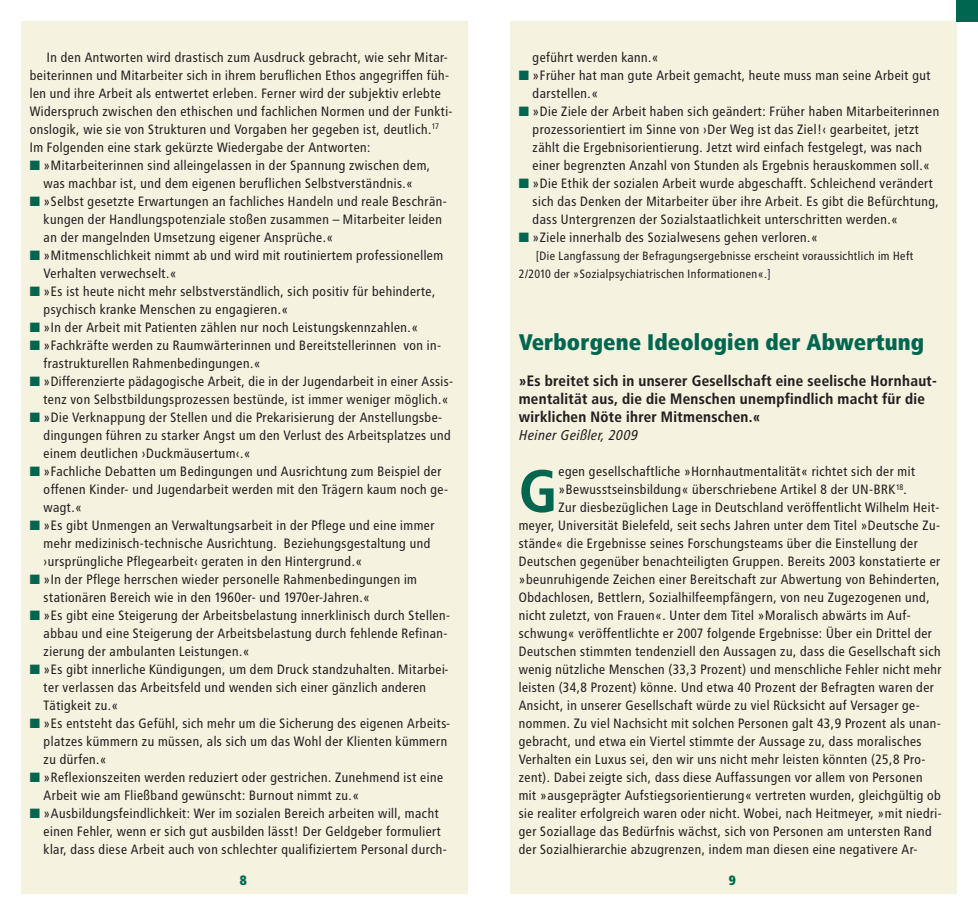
<style>
.page{position:relative;width:978px;height:915px;background:#fff}
.page>*{position:absolute;margin:0;border:0;box-sizing:border-box;transform-origin:0 0}
.t1{font:700 59.7px "Transit";color:#00664f}
.t2{font:900 22.5px "Transit";color:#00664f}
.t3{font:700 15px/18px "Transit";color:#231f20}
.t4{font:italic 14.25px "Transit";color:#231f20}
.t5{font:13.5px/18px "Transit";color:#231f20}
.t6{font:900 13.5px "Transit";color:#00664f}
.t7{font:12px/18px "Transit";color:#231f20}
.s1{color:#00664f}
</style>
<div class="page">
<div style="left:21px;top:21px;width:447px;height:872px;background:#f5f2e0"></div>
<div style="left:510px;top:21px;width:447px;height:872px;background:#f5f2e0"></div>
<div style="left:957px;top:0;width:21px;height:21px;background:#00664f"></div>
<p class="t5" style="left:533px;top:49px;width:128px">geführt werden kann.«</p>
<p class="t5" style="left:533px;top:67px;width:400px;text-indent:-14px"><span class="s1">■</span> »Früher hat man gute Arbeit gemacht, heute muss man seine Arbeit gut darstellen.«</p>
<p class="t5" style="left:519px;top:103px;width:422px;text-align:center"><span class="s1">■</span> »Die Ziele der Arbeit haben sich geändert: Früher haben Mitarbeiterinnen prozessorientiert im Sinne von ›Der Weg ist das Ziel!‹ gearbeitet, jetzt<br>zählt die Ergebnisorientierung. Jetzt wird einfach festgelegt, was nach<br>einer begrenzten Anzahl von Stunden als Ergebnis herauskommen soll.«</p>
<p class="t5" style="left:533px;top:175px;width:408px;text-indent:-14px"><span class="s1">■</span> »Die Ethik der sozialen Arbeit wurde abgeschafft. Schleichend verändert sich das Denken der Mitarbeiter über ihre Arbeit. Es gibt die Befürchtung, dass Untergrenzen der Sozialstaatlichkeit unterschritten werden.«</p>
<p class="t5" style="left:519px;top:229px;width:301px"><span class="s1">■</span> »Ziele innerhalb des Sozialwesens gehen verloren.«</p>
<p class="t7" style="left:519px;top:247px;width:397px;text-indent:17px">[Die Langfassung der Befragungsergebnisse erscheint voraussichtlich im Heft<br>2/2010 der »Sozialpsychiatrischen Informationen«.]</p>
<p class="t5" style="left:30px;top:49px;width:425px;text-indent:17px">In den Antworten wird drastisch zum Ausdruck gebracht, wie sehr Mitar&shy;beiterinnen und Mitarbeiter sich in ihrem beruflichen Ethos angegriffen füh&shy;len und ihre Arbeit als entwertet erleben. Ferner wird der subjektiv erlebte Widerspruch zwischen den ethischen und fachlichen Normen und der Funkti&shy;onslogik, wie sie von Strukturen und Vorgaben her gegeben ist, deutlich.<sup>17<br></sup>Im Folgenden eine stark gekürzte Wiedergabe der Antworten:</p>
<p class="t5" style="left:30px;top:157px;width:402px;text-align:center"><span class="s1">■</span> »Mitarbeiterinnen sind alleingelassen in der Spannung zwischen dem, was machbar ist, und dem eigenen beruflichen Selbstverständnis.«</p>
<p class="t5" style="left:44px;top:193px;width:405px;text-indent:-14px"><span class="s1">■</span> »Selbst gesetzte Erwartungen an fachliches Handeln und reale Beschrän&shy;kungen der Handlungspotenziale stoßen zusammen – Mitarbeiter leiden an der mangelnden Umsetzung eigener Ansprüche.«</p>
<p class="t5" style="left:44px;top:247px;width:402px;text-indent:-14px"><span class="s1">■</span> »Mitmenschlichkeit nimmt ab und wird mit routiniertem professionellem<br>Verhalten verwechselt.«</p>
<p class="t5" style="left:44px;top:283px;width:394px;text-indent:-14px"><span class="s1">■</span> »Es ist heute nicht mehr selbstverständlich, sich positiv für behinderte, psychisch kranke Menschen zu engagieren.«</p>
<p class="t5" style="left:30px;top:319px;width:390px"><span class="s1">■</span> »In der Arbeit mit Patienten zählen nur noch Leistungskennzahlen.«</p>
<p class="t5" style="left:44px;top:337px;width:400px;text-indent:-14px"><span class="s1">■</span> »Fachkräfte werden zu Raumwärterinnen und Bereitstellerinnen von in&shy;frastrukturellen Rahmenbedingungen.«</p>
<p class="t5" style="left:43px;top:373px;width:412px;text-indent:-14px"><span class="s1">■</span> »Differenzierte pädagogische Arbeit, die in der Jugendarbeit in einer Assis&shy;tenz von Selbstbildungsprozessen bestünde, ist immer weniger möglich.«</p>
<p class="t5" style="left:44px;top:409px;width:409px;text-indent:-14px"><span class="s1">■</span> »Die Verknappung der Stellen und die Prekarisierung der Anstellungsbe&shy;dingungen führen zu starker Angst um den Verlust des Arbeitsplatzes und einem deutlichen ›Duckmäusertum‹.«</p>
<p class="t5" style="left:44px;top:463px;width:406px;text-indent:-14px"><span class="s1">■</span> »Fachliche Debatten um Bedingungen und Ausrichtung zum Beispiel der offenen Kinder- und Jugendarbeit werden mit den Trägern kaum noch ge&shy;wagt.«</p>
<p class="t5" style="left:44px;top:517px;width:393px;text-indent:-14px"><span class="s1">■</span> »Es gibt Unmengen an Verwaltungsarbeit in der Pflege und eine immer mehr medizinisch-technische Ausrichtung. Beziehungsgestaltung und ›ursprüngliche Pflegearbeit‹ geraten in den Hintergrund.«</p>
<p class="t5" style="left:44px;top:571px;width:375px;text-indent:-14px"><span class="s1">■</span> »In der Pflege herrschen wieder personelle Rahmenbedingungen im stationären Bereich wie in den 1960er- und 1970er-Jahren.«</p>
<p class="t5" style="left:44px;top:607px;width:409px;text-indent:-14px"><span class="s1">■</span> »Es gibt eine Steigerung der Arbeitsbelastung innerklinisch durch Stellen&shy;abbau und eine Steigerung der Arbeitsbelastung durch fehlende Refinan&shy;zierung der ambulanten Leistungen.«</p>
<p class="t5" style="left:44px;top:661px;width:407px;text-indent:-14px"><span class="s1">■</span> »Es gibt innerliche Kündigungen, um dem Druck standzuhalten. Mitarbei&shy;ter verlassen das Arbeitsfeld und wenden sich einer gänzlich anderen<br>Tätigkeit zu.«</p>
<p class="t5" style="left:44px;top:715px;width:409px;text-indent:-14px"><span class="s1">■</span> »Es entsteht das Gefühl, sich mehr um die Sicherung des eigenen Arbeits&shy;platzes kümmern zu müssen, als sich um das Wohl der Klienten kümmern zu dürfen.«</p>
<p class="t5" style="left:44px;top:769px;width:401px;text-indent:-14px"><span class="s1">■</span> »Reflexionszeiten werden reduziert oder gestrichen. Zunehmend ist eine<br>Arbeit wie am Fließband gewünscht: Burnout nimmt zu.«</p>
<p class="t5" style="left:44px;top:805px;width:405px;text-indent:-14px"><span class="s1">■</span> »Ausbildungsfeindlichkeit: Wer im sozialen Bereich arbeiten will, macht einen Fehler, wenn er sich gut ausbilden lässt! Der Geldgeber formuliert klar, dass diese Arbeit auch von schlechter qualifiziertem Personal durch-</p>
<p class="t6" style="left:240px;top:874px;width:9px">8</p>
<p class="t6" style="left:729px;top:874px;width:9px">9</p>
<h2 class="t2" style="left:519px;top:333px;width:407px">Verborgene Ideologien der Abwertung</h2>
<p class="t3" style="left:519px;top:373px;width:420px">»Es breitet sich in unserer Gesellschaft eine seelische Hornhaut&shy;mentalität aus, die die Menschen unempfindlich macht für die wirklichen Nöte ihrer Mitmenschen.«</p>
<p class="t4" style="left:519px;top:429px;width:121px">Heiner Geißler, 2009</p>
<h1 class="t1" style="left:519px;top:467px;width:41px">G</h1>
<p class="t5" style="left:558px;top:463px;width:359px">egen gesellschaftliche »Hornhautmentalität« richtet sich der mit</p>
<p class="t5" style="left:558px;top:481px;width:350px">»Bewusstseinsbildung« überschriebene Artikel 8 der UN-BRK<sup>18</sup>.</p>
<p class="t5" style="left:558px;top:499px;width:383px">Zur diesbezüglichen Lage in Deutschland veröffentlicht Wilhelm Heit-</p>
<p class="t5" style="left:519px;top:517px;width:423px">meyer, Universität Bielefeld, seit sechs Jahren unter dem Titel »Deutsche Zu-</p>
<p class="t5" style="left:519px;top:535px;width:401px">stände« die Ergebnisse seines Forschungsteams über die Einstellung der</p>
<p class="t5" style="left:519px;top:553px;width:423px">Deutschen gegenüber benachteiligten Gruppen. Bereits 2003 konstatierte er</p>
<p class="t5" style="left:519px;top:571px;width:423px">»beunruhigende Zeichen einer Bereitschaft zur Abwertung von Behinderten,</p>
<p class="t5" style="left:519px;top:589px;width:413px">Obdachlosen, Bettlern, Sozialhilfeempfängern, von neu Zugezogenen und,</p>
<p class="t5" style="left:519px;top:607px;width:394px">nicht zuletzt, von Frauen«. Unter dem Titel »Moralisch abwärts im Auf-</p>
<p class="t5" style="left:519px;top:625px;width:415px">schwung« veröffentlichte er 2007 folgende Ergebnisse: Über ein Drittel der</p>
<p class="t5" style="left:519px;top:643px;width:424px">Deutschen stimmten tendenziell den Aussagen zu, dass die Gesellschaft sich</p>
<p class="t5" style="left:519px;top:661px;width:425px">wenig nützliche Menschen (33,3 Prozent) und menschliche Fehler nicht mehr</p>
<p class="t5" style="left:519px;top:679px;width:417px">leisten (34,8 Prozent) könne. Und etwa 40 Prozent der Befragten waren der</p>
<p class="t5" style="left:519px;top:697px;width:403px">Ansicht, in unserer Gesellschaft würde zu viel Rücksicht auf Versager ge-</p>
<p class="t5" style="left:519px;top:715px;width:424px">nommen. Zu viel Nachsicht mit solchen Personen galt 43,9 Prozent als unan-</p>
<p class="t5" style="left:519px;top:733px;width:405px">gebracht, und etwa ein Viertel stimmte der Aussage zu, dass moralisches</p>
<p class="t5" style="left:519px;top:751px;width:409px">Verhalten ein Luxus sei, den wir uns nicht mehr leisten könnten (25,8 Pro-</p>
<p class="t5" style="left:519px;top:769px;width:406px">zent). Dabei zeigte sich, dass diese Auffassungen vor allem von Personen</p>
<p class="t5" style="left:519px;top:787px;width:424px">mit »ausgeprägter Aufstiegsorientierung« vertreten wurden, gleichgültig ob</p>
<p class="t5" style="left:519px;top:805px;width:425px">sie realiter erfolgreich waren oder nicht. Wobei, nach Heitmeyer, »mit niedri-</p>
<p class="t5" style="left:519px;top:823px;width:415px">ger Soziallage das Bedürfnis wächst, sich von Personen am untersten Rand</p>
<p class="t5" style="left:519px;top:841px;width:401px">der Sozialhierarchie abzugrenzen, indem man diesen eine negativere Ar-</p>
</div>
